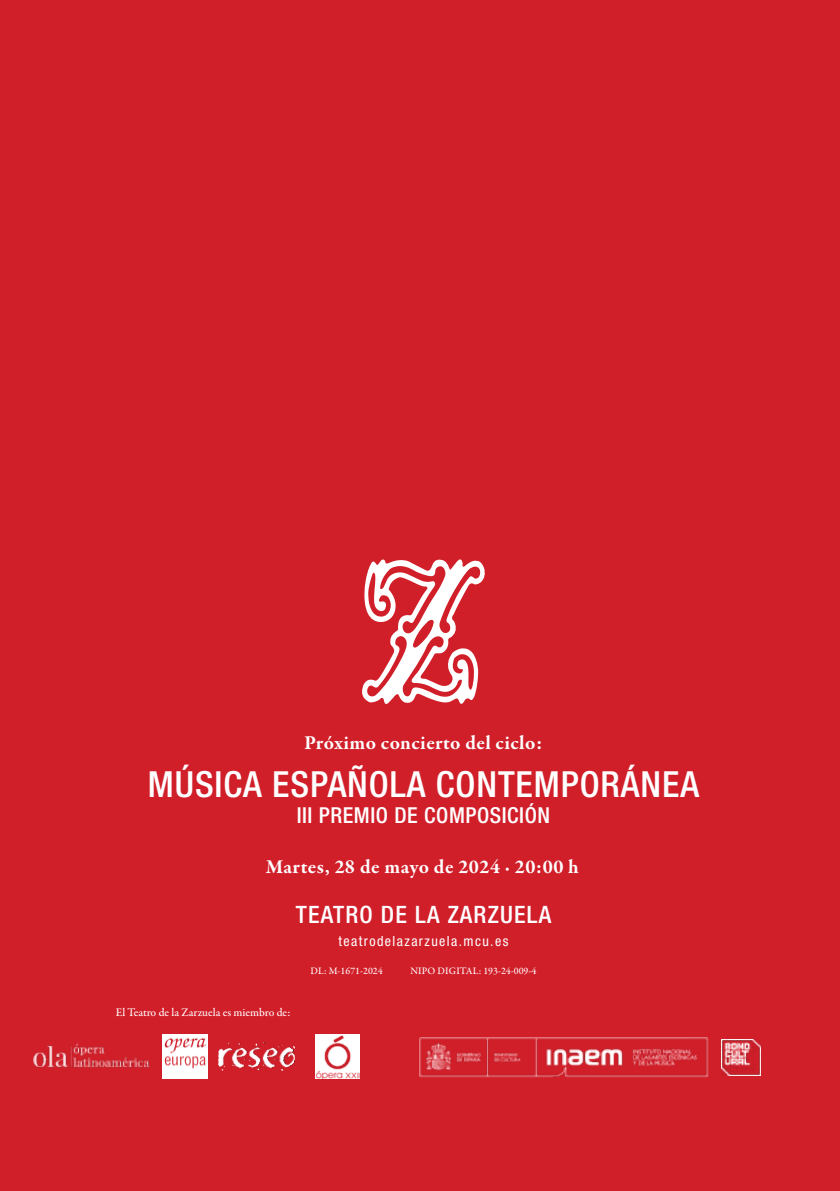
<style>
.page{position:relative;width:840px;height:1191px;background:#fff}
.page>*{position:absolute;margin:0;border:0;box-sizing:border-box;transform-origin:0 0}
.t1{font:500 condensed 36px "Helvetica Neue LT Std";letter-spacing:.025em;color:#fff}
.t2{font:500 condensed 24px "Helvetica Neue LT Std";letter-spacing:.05em;color:#fff}
.t3{font:500 condensed 22px "Helvetica Neue LT Std";letter-spacing:.025em;color:#fff}
.t4{font:700 20px "Garamond Premr Pro";letter-spacing:.02em;color:#fff}
.t5{font:condensed 14px "Helvetica Neue LT Std";letter-spacing:.1em;color:#fff}
.t6{font:500 11.8px "Garamond Premr Pro";color:#fff}
.t7{font:500 10px "Garamond Premr Pro";color:#fff}
</style>
<div class="page">
<div style="left:0;top:0;width:839px;height:1191px;background:#d11f2a"></div>
<img style="left:315px;top:1034px;width:44px;height:44px">
<img style="left:163px;top:1034px;width:44px;height:44px">
<img style="left:218px;top:1042px;width:76px;height:28px">
<img style="left:34px;top:1043px;width:115px;height:25px">
<img style="left:721px;top:1039px;width:39px;height:36px">
<img style="left:419px;top:1037px;width:288px;height:40px">
<svg style="left:362px;top:559px;width:123px;height:145px"></svg>
<p class="t4" style="left:304px;top:730px;width:240px">Próximo concierto del ciclo:</p>
<h1 class="t1" style="left:148px;top:762px;width:552px">MÚSICA ESPAÑOLA CONTEMPORÁNEA</h1>
<p class="t3" style="left:296px;top:802px;width:255px">III PREMIO DE COMPOSICIÓN</p>
<p class="t4" style="left:265px;top:854px;width:314px">Martes, 28 de mayo de 2024 · 20:00 h</p>
<p class="t2" style="left:295px;top:900px;width:257px">TEATRO DE LA ZARZUELA</p>
<p class="t5" style="left:338px;top:933px;width:171px">teatrodelazarzuela.mcu.es</p>
<p class="t6" style="left:116px;top:1004px;width:176px">El Teatro de la Zarzuela es miembro de:</p>
<p class="t7" style="left:310px;top:964px;width:74px">DL: M-1671-2024</p>
<p class="t7" style="left:410px;top:964px;width:127px">NIPO DIGITAL: 193-24-009-4</p>
</div>
